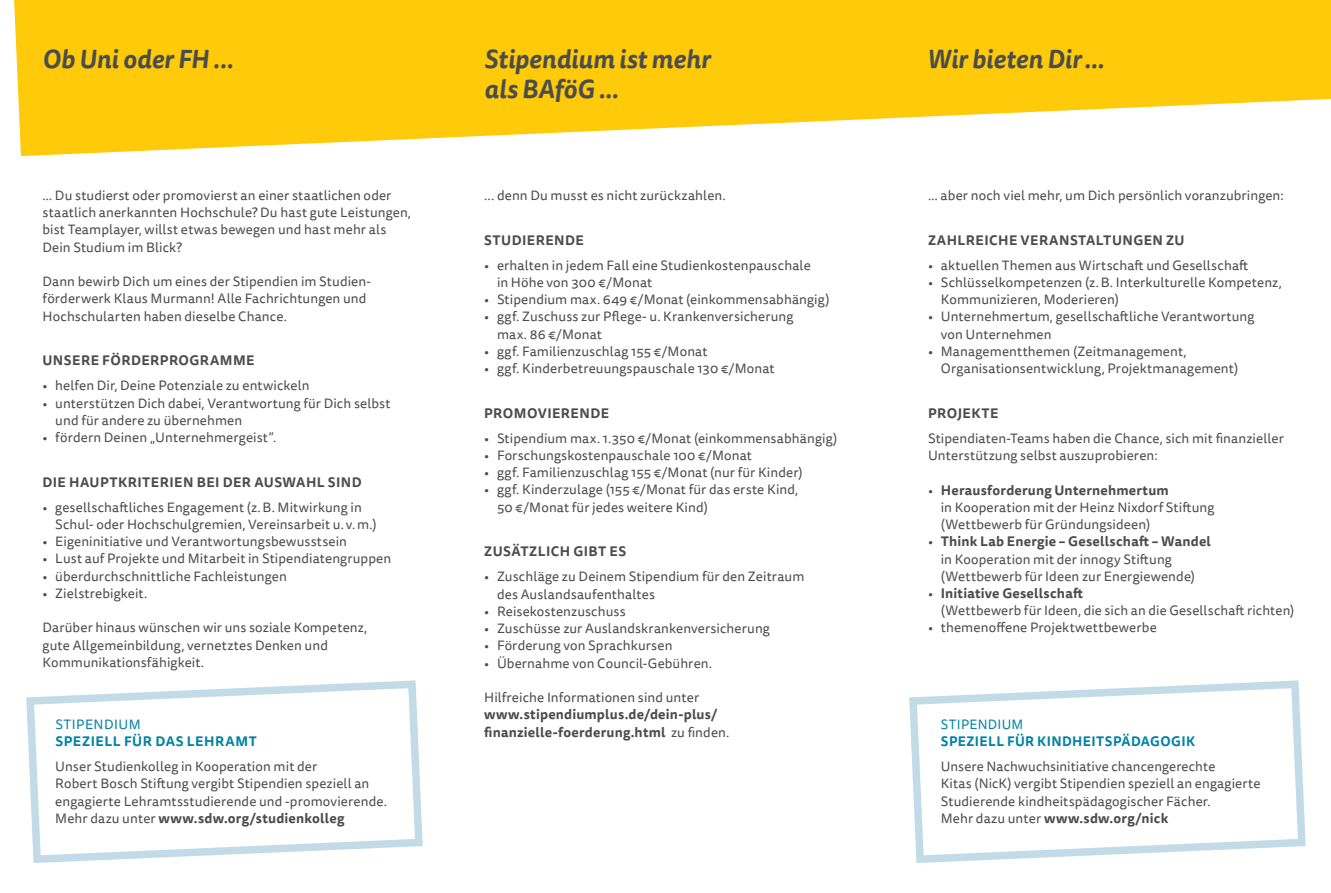
<style>
.page{position:relative;width:1331px;height:893px;background:#fff}
.page>*{position:absolute;margin:0;border:0;box-sizing:border-box;transform-origin:0 0}
.t1{font:italic 700 25.5px/30px "Tisa Sans Pro";color:#4b4c4d}
.t2{font:13.5px/17.2px "Tisa Sans Pro";letter-spacing:.01em;color:#4b4c4d}
.t3{font:700 13.5px/17.2px "Tisa Sans Pro";letter-spacing:.03em;color:#4b4c4d}
.t4{font:700 13.5px "Tisa Sans Pro";letter-spacing:.035em;color:#0082a4}
.t5{font:13.5px "Tisa Sans Pro";letter-spacing:.03em;color:#0082a4}
.s1{font-weight:700}
.s2{font-weight:400}
</style>
<div class="page">
<svg style="left:14px;top:0;width:1317px;height:156px;fill:#feca0a"></svg>
<svg style="left:26px;top:680px;width:397px;height:183px"></svg>
<svg style="left:909px;top:680px;width:397px;height:183px"></svg>
<h1 class="t1" style="left:43px;top:44px;width:192px">Ob Uni oder FH ...</h1>
<h1 class="t1" style="left:484px;top:44px;width:227px">Stipendium ist mehr als BAföG …</h1>
<h1 class="t1" style="left:927px;top:44px;width:179px">Wir bieten Dir…</h1>
<p class="t2" style="left:43px;top:187px;width:370px">… Du studierst oder promovierst an einer staatlichen oder staatlich anerkannten Hochschule? Du hast gute Leistungen, bist Teamplayer, willst etwas bewegen und hast mehr als Dein Studium im Blick?</p>
<p class="t2" style="left:43px;top:273px;width:330px">Dann bewirb Dich um eines der Stipendien im Studien&shy;förderwerk Klaus Murmann! Alle Fachrichtungen und<br>Hochschularten haben dieselbe Chance.</p>
<p class="t3" style="left:43px;top:352px;width:214px">UNSERE FÖRDERPROGRAMME</p>
<p class="t2" style="left:43px;top:377px;width:269px">• helfen Dir, Deine Potenziale zu entwickeln</p>
<p class="t2" style="left:55px;top:395px;width:337px;text-indent:-13px">• unterstützen Dich dabei, Verantwortung für Dich selbst und für andere zu übernehmen</p>
<p class="t2" style="left:43px;top:429px;width:235px">• fördern Deinen „Unternehmergeist“.</p>
<p class="t3" style="left:43px;top:473px;width:321px">DIE HAUPTKRITERIEN BEI DER AUSWAHL SIND</p>
<p class="t2" style="left:55px;top:499px;width:323px;text-indent:-13px">• gesellschaftliches Engagement (z.B. Mitwirkung in<br>Schul- oder Hochschulgremien, Vereinsarbeit u. v.m.)</p>
<p class="t2" style="left:43px;top:533px;width:306px">• Eigeninitiative und Verantwortungsbewusstsein</p>
<p class="t2" style="left:43px;top:550px;width:350px">• Lust auf Projekte und Mitarbeit in Stipendiatengruppen</p>
<p class="t2" style="left:43px;top:568px;width:246px">• überdurchschnittliche Fachleistungen</p>
<p class="t2" style="left:43px;top:585px;width:106px">• Zielstrebigkeit.</p>
<p class="t2" style="left:43px;top:619px;width:326px">Darüber hinaus wünschen wir uns soziale Kompetenz, gute Allgemeinbildung, vernetztes Denken und<br>Kommunikationsfähigkeit.</p>
<p class="t5" style="left:55px;top:715px;width:87px">STIPENDIUM</p>
<p class="t4" style="left:55px;top:731px;width:203px">SPEZIELL FÜR DAS LEHRAMT</p>
<p class="t2" style="left:55px;top:758px;width:333px">Unser Studienkolleg in Kooperation mit der<br>Robert Bosch Stiftung vergibt Stipendien speziell an engagierte Lehramtsstudierende und -promovierende.<br>Mehr dazu unter <span class="s1">www.sdw.org/studienkolleg</span></p>
<p class="t2" style="left:484px;top:187px;width:243px">... denn Du musst es nicht zurückzahlen.</p>
<p class="t3" style="left:484px;top:231px;width:101px">STUDIERENDE</p>
<p class="t2" style="left:497px;top:257px;width:315px;text-indent:-13px">• erhalten in jedem Fall eine Studienkostenpauschale in Höhe von 300 €/Monat</p>
<p class="t2" style="left:484px;top:291px;width:347px">• Stipendium max. 649 €/Monat (einkommensabhängig)</p>
<p class="t2" style="left:497px;top:308px;width:298px;text-indent:-13px">• ggf. Zuschuss zur Pflege- u. Krankenversicherung max. 86 €/Monat</p>
<p class="t2" style="left:484px;top:343px;width:225px">• ggf. Familienzuschlag 155 €/Monat</p>
<p class="t2" style="left:484px;top:360px;width:292px">• ggf. Kinderbetreuungspauschale 130 €/Monat</p>
<p class="t3" style="left:484px;top:404px;width:126px">PROMOVIERENDE</p>
<p class="t2" style="left:484px;top:430px;width:355px">• Stipendium max. 1.350 €/Monat (einkommensabhängig)</p>
<p class="t2" style="left:484px;top:447px;width:269px">• Forschungskostenpauschale 100 €/Monat</p>
<p class="t2" style="left:484px;top:464px;width:320px">• ggf. Familienzuschlag 155 €/Monat (nur für Kinder)</p>
<p class="t2" style="left:497px;top:481px;width:303px;text-indent:-13px">• ggf. Kinderzulage (155 €/Monat für das erste Kind,<br>50 €/Monat für jedes weitere Kind)</p>
<p class="t3" style="left:484px;top:543px;width:144px">ZUSÄTZLICH GIBT ES</p>
<p class="t2" style="left:497px;top:568px;width:309px;text-indent:-13px">• Zuschläge zu Deinem Stipendium für den Zeitraum des Auslandsaufenthaltes</p>
<p class="t2" style="left:484px;top:603px;width:143px">• Reisekostenzuschuss</p>
<p class="t2" style="left:484px;top:620px;width:287px">• Zuschüsse zur Auslandskrankenversicherung</p>
<p class="t2" style="left:484px;top:637px;width:190px">• Förderung von Sprachkursen</p>
<p class="t2" style="left:484px;top:655px;width:229px">• Übernahme von Council-Gebühren.</p>
<p class="t2" style="left:484px;top:689px;width:216px">Hilfreiche Informationen sind unter</p>
<p class="t3" style="left:484px;top:706px;width:247px">www.stipendiumplus.de/dein-plus/ finanzielle-foerderung.html <span class="s2">zu finden.</span></p>
<p class="t2" style="left:928px;top:187px;width:357px">… aber noch viel mehr, um Dich persönlich voranzubringen:</p>
<p class="t3" style="left:928px;top:231px;width:258px">ZAHLREICHE VERANSTALTUNGEN ZU</p>
<p class="t2" style="left:928px;top:257px;width:322px">• aktuellen Themen aus Wirtschaft und Gesellschaft</p>
<p class="t2" style="left:941px;top:274px;width:342px;text-indent:-13px">• Schlüsselkompetenzen (z.B. Interkulturelle Kompetenz,<br>Kommunizieren, Moderieren)</p>
<p class="t2" style="left:941px;top:308px;width:315px;text-indent:-13px">• Unternehmertum, gesellschaftliche Verantwortung von Unternehmen</p>
<p class="t2" style="left:941px;top:343px;width:299px;text-indent:-13px">• Managementthemen (Zeitmanagement,<br>Organisationsentwicklung, Projektmanagement)</p>
<p class="t3" style="left:928px;top:404px;width:72px">PROJEKTE</p>
<p class="t2" style="left:928px;top:430px;width:357px">Stipendiaten-Teams haben die Chance, sich mit finanzieller<br>Unterstützung selbst auszuprobieren:</p>
<p class="t2" style="left:941px;top:482px;width:275px;text-indent:-13px">• <span class="s1">Herausforderung Unternehmertum<br></span>in Kooperation mit der Heinz Nixdorf Stiftung (Wettbewerb für Gründungsideen)</p>
<p class="t2" style="left:941px;top:533px;width:272px;text-indent:-13px">• <span class="s1">Think Lab Energie – Gesellschaft – Wandel </span>in Kooperation mit der innogy Stiftung (Wettbewerb für Ideen zur Energiewende)</p>
<p class="t2" style="left:941px;top:585px;width:355px;text-indent:-13px">• <span class="s1">Initiative Gesellschaft<br></span>(Wettbewerb für Ideen, die sich an die Gesellschaft richten)</p>
<p class="t2" style="left:928px;top:619px;width:230px">• themenoffene Projektwettbewerbe</p>
<p class="t5" style="left:941px;top:715px;width:84px">STIPENDIUM</p>
<p class="t4" style="left:941px;top:731px;width:256px">SPEZIELL FÜR KINDHEITSPÄDAGOGIK</p>
<p class="t2" style="left:941px;top:758px;width:321px">Unsere Nachwuchsinitiative chancengerechte<br>Kitas (NicK) vergibt Stipendien speziell an engagierte Studierende kindheitspädagogischer Fächer.<br>Mehr dazu unter <span class="s1">www.sdw.org/nick</span></p>
</div>
